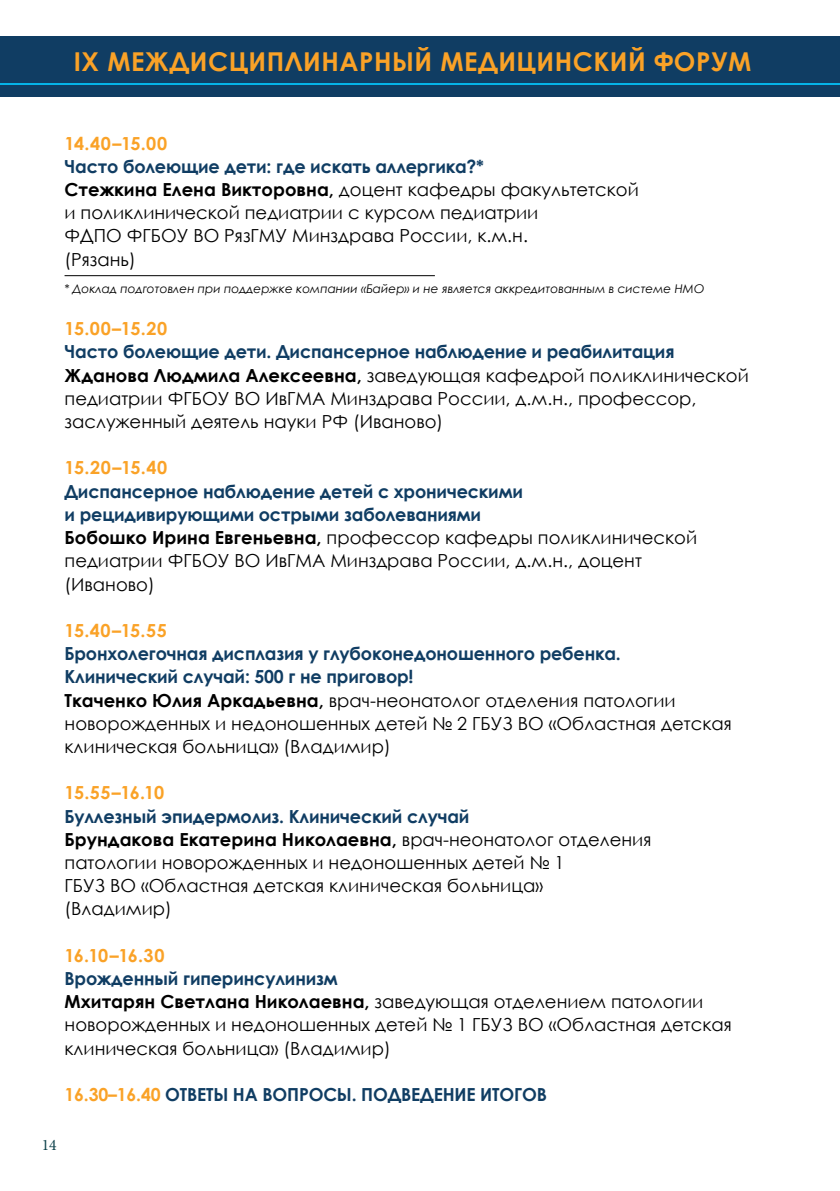
<style>
.page{position:relative;width:840px;height:1191px;background:#fff}
.page>*{position:absolute;margin:0;border:0;box-sizing:border-box;transform-origin:0 0}
.t1{font:700 26px "Century Gothic";letter-spacing:.02em;color:#faa227}
.t2{font:18px/23.2px "Century Gothic";color:#000}
.t3{font:700 18px "Century Gothic";letter-spacing:-.025em;color:#faa227}
.t4{font:700 18px "Century Gothic";letter-spacing:-.01em;color:#103d63}
.t5{font:16px "Minion Pro";color:#0e424b}
.t6{font:italic 12px "Century Gothic";color:#000}
.s1{font-weight:700;color:#103d63}
.s2{font-weight:700}
.s3{color:#faa227}
</style>
<div class="page">
<div style="left:0;top:36px;width:839px;height:60px;background:#103d63"></div>
<hr style="left:0;top:83px;width:839px;height:2px;background:#05b4e9">
<hr style="left:64px;top:275px;width:370px;height:1px;background:#000">
<h1 class="t1" style="left:74px;top:42px;width:678px">IХ МЕЖДИСЦИПЛИНАРНЫЙ МЕДИЦИНСКИЙ ФОРУМ</h1>
<p class="t3" style="left:64px;top:129px;width:104px">14.40–15.00</p>
<p class="t2" style="left:64px;top:154px;width:575px"><span class="s1">Часто болеющие дети: где искать аллергика?*<br></span><span class="s2">Стежкина Елена Викторовна,</span> доцент кафедры факультетской и поликлинической педиатрии с курсом педиатрии<br>ФДПО ФГБОУ ВО РязГМУ Минздрава России, к.м.н.<br>(Рязань)</p>
<p class="t6" style="left:64px;top:280px;width:641px">* Доклад подготовлен при поддержке компании «Байер» и не является аккредитованным в системе НМО</p>
<p class="t3" style="left:64px;top:315px;width:104px">15.00–15.20</p>
<p class="t2" style="left:64px;top:340px;width:685px"><span class="s1">Часто болеющие дети. Диспансерное наблюдение и реабилитация </span><span class="s2">Жданова Людмила Алексеевна,</span> заведующая кафедрой поликлинической педиатрии ФГБОУ ВО ИвГМА Минздрава России, д.м.н., профессор, заслуженный деятель науки РФ (Иваново)</p>
<p class="t3" style="left:64px;top:454px;width:104px">15.20–15.40</p>
<p class="t2" style="left:64px;top:479px;width:633px"><span class="s1">Диспансерное наблюдение детей с хроническими<br>и рецидивирующими острыми заболеваниями<br></span><span class="s2">Бобошко Ирина Евгеньевна,</span> профессор кафедры поликлинической педиатрии ФГБОУ ВО ИвГМА Минздрава России, д.м.н., доцент (Иваново)</p>
<p class="t3" style="left:64px;top:617px;width:104px">15.40–15.55</p>
<p class="t2" style="left:64px;top:642px;width:668px"><span class="s1">Бронхолегочная дисплазия у глубоконедоношенного ребенка.<br>Клинический случай: 500 г не приговор!<br></span><span class="s2">Ткаченко Юлия Аркадьевна,</span> врач-неонатолог отделения патологии новорожденных и недоношенных детей № 2 ГБУЗ ВО «Областная детская клиническая больница» (Владимир)</p>
<p class="t3" style="left:64px;top:779px;width:101px">15.55–16.10</p>
<p class="t2" style="left:64px;top:804px;width:588px"><span class="s1">Буллезный эпидермолиз. Клинический случай<br></span><span class="s2">Брундакова Екатерина Николаевна,</span> врач-неонатолог отделения патологии новорожденных и недоношенных детей № 1<br>ГБУЗ ВО «Областная детская клиническая больница» (Владимир)</p>
<p class="t3" style="left:64px;top:941px;width:101px">16.10–16.30</p>
<p class="t2" style="left:64px;top:966px;width:668px"><span class="s1">Врожденный гиперинсулинизм<br></span><span class="s2">Мхитарян Светлана Николаевна,</span> заведующая отделением патологии новорожденных и недоношенных детей № 1 ГБУЗ ВО «Областная детская клиническая больница» (Владимир)</p>
<p class="t4" style="left:64px;top:1080px;width:483px"><span class="s3">16.30–16.40</span> ОТВЕТЫ НА ВОПРОСЫ. ПОДВЕДЕНИЕ ИТОГОВ</p>
<p class="t5" style="left:42px;top:1134px;width:16px">14</p>
</div>
